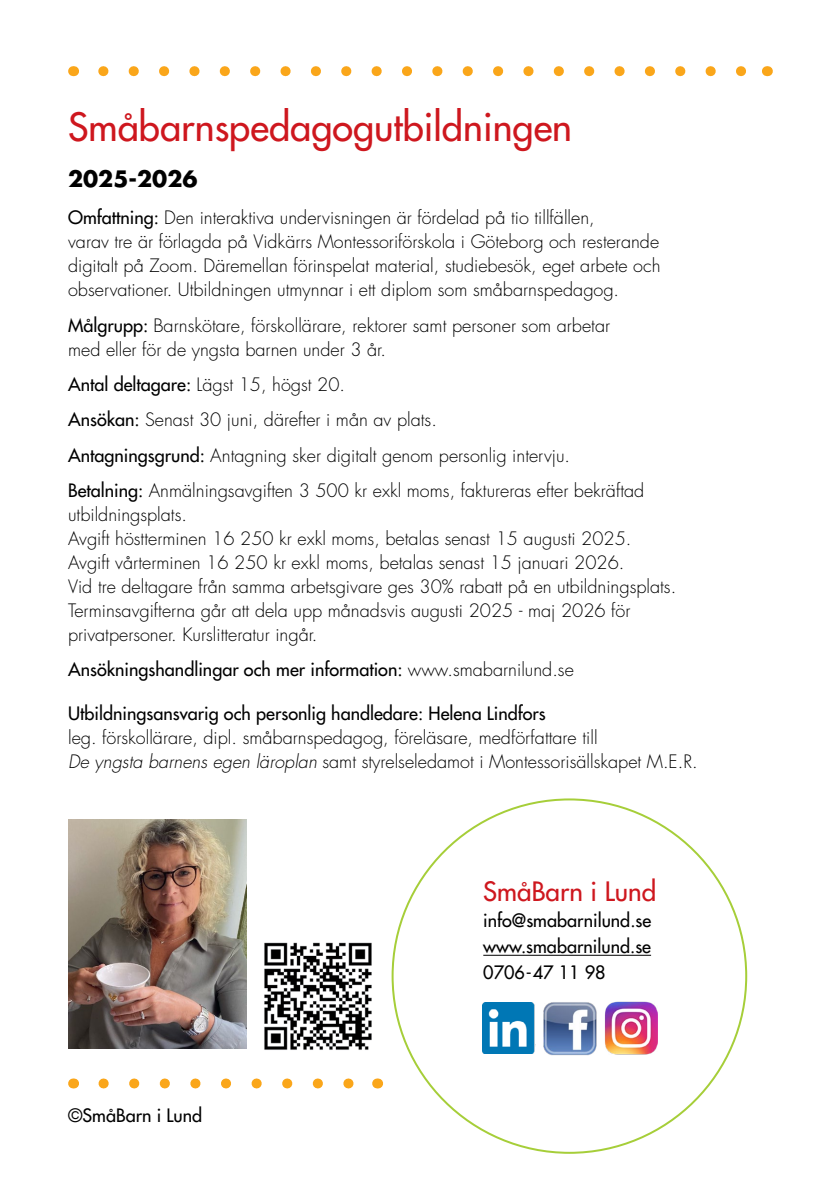
<style>
.page{position:relative;width:840px;height:1191px;background:#fff}
.page>*{position:absolute;margin:0;border:0;box-sizing:border-box;transform-origin:0 0}
.t1{font:500 38px "Futura Std";color:#ce171e}
.t2{font:500 26px "Futura Std";color:#ce171e}
.t3{font:700 22px "Futura Std";color:#000}
.t4{font:300 18px/24px "Futura Std";color:#000}
.t5{font:500 18px/26px "Futura Std";color:#000;text-align:justify}
.s1{font-weight:500}
.s2{font-weight:300}
.s3{font-style:italic}
</style>
<div class="page">
<img style="left:69px;top:819px;width:177px;height:229px">
<hr style="left:483px;top:954px;width:167px;height:1px;background:#000">
<svg style="left:103px;top:66px;width:643px;height:10px"></svg>
<svg style="left:103px;top:1078px;width:251px;height:10px"></svg>
<img style="left:264px;top:942px;width:108px;height:108px">
<img style="left:605px;top:1002px;width:52px;height:52px">
<img style="left:543px;top:1002px;width:54px;height:53px">
<img style="left:482px;top:1002px;width:53px;height:51px">
<h1 class="t1" style="left:68px;top:103px;width:505px">Småbarnspedagogutbildningen</h1>
<p class="t3" style="left:68px;top:164px;width:131px">2025-2026</p>
<p class="t4" style="left:68px;top:206px;width:593px"><span class="s1">Omfattning:</span> Den interaktiva undervisningen är fördelad på tio tillfällen,<br>varav tre är förlagda på Vidkärrs Montessoriförskola i Göteborg och resterande digitalt på Zoom. Däremellan förinspelat material, studiebesök, eget arbete och observationer. Utbildningen utmynnar i ett diplom som småbarnspedagog.</p>
<p class="t4" style="left:68px;top:314px;width:543px"><span class="s1">Målgrupp:</span> Barnskötare, förskollärare, rektorer samt personer som arbetar med eller för de yngsta barnen under 3 år.</p>
<p class="t4" style="left:68px;top:367px;width:577px;line-height:35.4px"><span class="s1">Antal deltagare:</span> Lägst 15, högst 20.<br><span class="s1">Ansökan:</span> Senast 30 juni, därefter i mån av plats.<br><span class="s1">Antagningsgrund:</span> Antagning sker digitalt genom personlig intervju.<br><span class="s1">Betalning:</span> Anmälningsavgiften 3 500 kr exkl moms, faktureras efter bekräftad</p>
<p class="t4" style="left:68px;top:503px;width:609px">utbildningsplats.<br>Avgift höstterminen 16 250 kr exkl moms, betalas senast 15 augusti 2025.<br>Avgift vårterminen 16 250 kr exkl moms, betalas senast 15 januari 2026.<br>Vid tre deltagare från samma arbetsgivare ges 30% rabatt på en utbildningsplats.<br>Terminsavgifterna går att dela upp månadsvis augusti 2025 - maj 2026 för privatpersoner. Kurslitteratur ingår.</p>
<p class="t5" style="left:68px;top:657px;width:507px">Ansökningshandlingar och mer information: <span class="s2">www.smabarnilund.se</span></p>
<p class="t5" style="left:68px;top:700px;width:479px">Utbildningsansvarig och personlig handledare: Helena Lindfors</p>
<p class="t4" style="left:68px;top:726px;width:630px">leg. förskollärare, dipl. småbarnspedagog, föreläsare, medförfattare till<br><span class="s3">De yngsta barnens egen läroplan</span> samt styrelseledamot i Montessorisällskapet M.E.R.</p>
<p class="t5" style="left:68px;top:1102px;width:135px">©SmåBarn i Lund</p>
<h2 class="t2" style="left:483px;top:875px;width:174px">SmåBarn i Lund</h2>
<p class="t5" style="left:483px;top:908px;width:169px">info@smabarnilund.se www.smabarnilund.se 0706-47 11 98</p>
</div>
